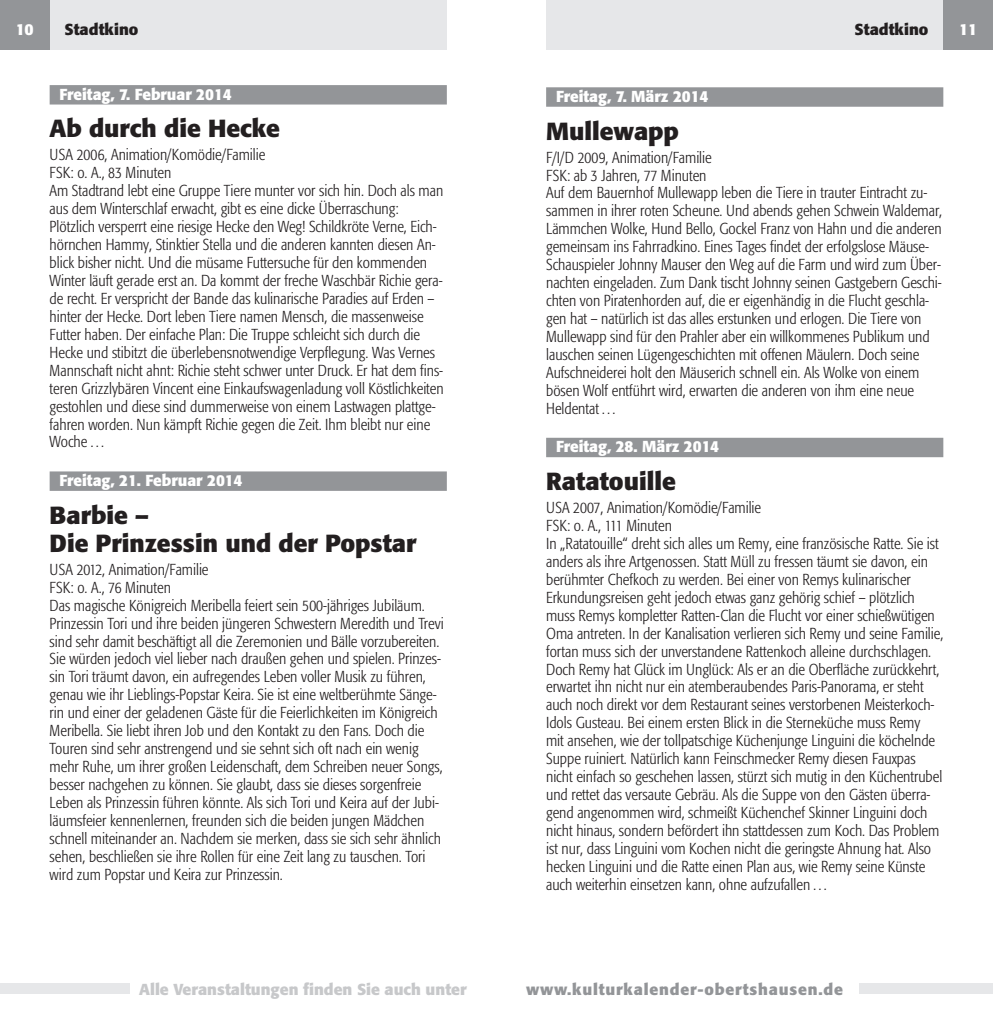
<style>
.page{position:relative;width:993px;height:1017px;background:#fff}
.page>*{position:absolute;margin:0;border:0;box-sizing:border-box;transform-origin:0 0}
.t1{font:700 24.5px/28px "Formata";color:#231f20}
.t2{font:300 condensed 15.75px/18px "Formata";color:#231f20}
.t3{font:700 15.75px "Formata";color:#fff}
.t4{font:700 15.75px "Formata";color:#c7c8ca}
.t5{font:700 15.75px "Formata";letter-spacing:.05em;color:#939598}
.t6{font:700 15.75px "Formata";color:#231f20}
</style>
<div class="page">
<div style="left:546px;top:0;width:397px;height:50px;background:#e6e7e9"></div>
<div style="left:943px;top:0;width:49px;height:50px;background:#939598"></div>
<div style="left:859px;top:984px;width:133px;height:10px;background:#e6e7e9"></div>
<div style="left:546px;top:87px;width:397px;height:20px;background:#939598"></div>
<div style="left:546px;top:438px;width:397px;height:19px;background:#939598"></div>
<div style="left:50px;top:0;width:396px;height:50px;background:#e6e7e9"></div>
<div style="left:50px;top:85px;width:396px;height:20px;background:#939598"></div>
<div style="left:50px;top:471px;width:396px;height:20px;background:#939598"></div>
<div style="left:0;top:0;width:50px;height:50px;background:#939598"></div>
<div style="left:0;top:984px;width:130px;height:10px;background:#e6e7e9"></div>
<p class="t3" style="left:16px;top:19px;width:20px">10</p>
<p class="t6" style="left:64px;top:19px;width:75px">Stadtkino</p>
<p class="t6" style="left:854px;top:19px;width:75px">Stadtkino</p>
<p class="t3" style="left:958px;top:19px;width:20px">11</p>
<p class="t3" style="left:60px;top:84px;width:173px">Freitag, 7. Februar 2014</p>
<h1 class="t1" style="left:50px;top:115px;width:232px">Ab durch die Hecke</h1>
<p class="t2" style="left:50px;top:146px;width:395px">USA 2006, Animation/Komödie/Familie<br>FSK: o. A., 83 Minuten<br>Am Stadtrand lebt eine Gruppe Tiere munter vor sich hin. Doch als man aus dem Winterschlaf erwacht, gibt es eine dicke Überraschung:<br>Plötzlich versperrt eine riesige Hecke den Weg! Schildkröte Verne, Eich&shy;hörnchen Hammy, Stinktier Stella und die anderen kannten diesen An&shy;blick bisher nicht. Und die müsame Futtersuche für den kommenden Winter läuft gerade erst an. Da kommt der freche Waschbär Richie gera&shy;de recht. Er verspricht der Bande das kulinarische Paradies auf Erden – hinter der Hecke. Dort leben Tiere namen Mensch, die massenweise Futter haben. Der einfache Plan: Die Truppe schleicht sich durch die Hecke und stibitzt die überlebensnotwendige Verpflegung. Was Vernes Mannschaft nicht ahnt: Richie steht schwer unter Druck. Er hat dem fins&shy;teren Grizzlybären Vincent eine Einkaufswagenladung voll Köstlichkeiten gestohlen und diese sind dummerweise von einem Lastwagen plattge&shy;fahren worden. Nun kämpft Richie gegen die Zeit. Ihm bleibt nur eine Woche…</p>
<p class="t3" style="left:60px;top:470px;width:184px">Freitag, 21. Februar 2014</p>
<h1 class="t1" style="left:50px;top:501px;width:368px">Barbie –<br>Die Prinzessin und der Popstar</h1>
<p class="t2" style="left:50px;top:560px;width:395px">USA 2012, Animation/Familie<br>FSK: o. A., 76 Minuten<br>Das magische Königreich Meribella feiert sein 500-jähriges Jubiläum.<br>Prinzessin Tori und ihre beiden jüngeren Schwestern Meredith und Trevi sind sehr damit beschäftigt all die Zeremonien und Bälle vorzubereiten.<br>Sie würden jedoch viel lieber nach draußen gehen und spielen. Prinzes&shy;sin Tori träumt davon, ein aufregendes Leben voller Musik zu führen, genau wie ihr Lieblings-Popstar Keira. Sie ist eine weltberühmte Sänge&shy;rin und einer der geladenen Gäste für die Feierlichkeiten im Königreich Meribella. Sie liebt ihren Job und den Kontakt zu den Fans. Doch die Touren sind sehr anstrengend und sie sehnt sich oft nach ein wenig mehr Ruhe, um ihrer großen Leidenschaft, dem Schreiben neuer Songs, besser nachgehen zu können. Sie glaubt, dass sie dieses sorgenfreie Leben als Prinzessin führen könnte. Als sich Tori und Keira auf der Jubi&shy;läumsfeier kennenlernen, freunden sich die beiden jungen Mädchen schnell miteinander an. Nachdem sie merken, dass sie sich sehr ähnlich sehen, beschließen sie ihre Rollen für eine Zeit lang zu tauschen. Tori wird zum Popstar und Keira zur Prinzessin.</p>
<p class="t3" style="left:556px;top:86px;width:154px">Freitag, 7. März 2014</p>
<h1 class="t1" style="left:546px;top:117px;width:134px">Mullewapp</h1>
<p class="t2" style="left:546px;top:148px;width:397px">F/I/D 2009, Animation/Familie<br>FSK: ab 3 Jahren, 77 Minuten<br>Auf dem Bauernhof Mullewapp leben die Tiere in trauter Eintracht zu&shy;sammen in ihrer roten Scheune. Und abends gehen Schwein Waldemar, Lämmchen Wolke, Hund Bello, Gockel Franz von Hahn und die anderen gemeinsam ins Fahrradkino. Eines Tages findet der erfolgslose Mäuse-Schauspieler Johnny Mauser den Weg auf die Farm und wird zum Über&shy;nachten eingeladen. Zum Dank tischt Johnny seinen Gastgebern Geschi&shy;chten von Piratenhorden auf, die er eigenhändig in die Flucht geschla&shy;gen hat – natürlich ist das alles erstunken und erlogen. Die Tiere von Mullewapp sind für den Prahler aber ein willkommenes Publikum und lauschen seinen Lügengeschichten mit offenen Mäulern. Doch seine Aufschneiderei holt den Mäuserich schnell ein. Als Wolke von einem bösen Wolf entführt wird, erwarten die anderen von ihm eine neue Heldentat…</p>
<p class="t3" style="left:556px;top:437px;width:164px">Freitag, 28. März 2014</p>
<h1 class="t1" style="left:546px;top:467px;width:131px">Ratatouille</h1>
<p class="t2" style="left:546px;top:499px;width:398px">USA 2007, Animation/Komödie/Familie<br>FSK: o. A., 111 Minuten<br>In „Ratatouille“ dreht sich alles um Remy, eine französische Ratte. Sie ist anders als ihre Artgenossen. Statt Müll zu fressen täumt sie davon, ein berühmter Chefkoch zu werden. Bei einer von Remys kulinarischer Erkundungsreisen geht jedoch etwas ganz gehörig schief – plötzlich muss Remys kompletter Ratten-Clan die Flucht vor einer schießwütigen Oma antreten. In der Kanalisation verlieren sich Remy und seine Familie, fortan muss sich der unverstandene Rattenkoch alleine durchschlagen.<br>Doch Remy hat Glück im Unglück: Als er an die Oberfläche zurückkehrt, erwartet ihn nicht nur ein atemberaubendes Paris-Panorama, er steht auch noch direkt vor dem Restaurant seines verstorbenen Meisterkoch-Idols Gusteau. Bei einem ersten Blick in die Sterneküche muss Remy<br>mit ansehen, wie der tollpatschige Küchenjunge Linguini die köchelnde Suppe ruiniert. Natürlich kann Feinschmecker Remy diesen Fauxpas nicht einfach so geschehen lassen, stürzt sich mutig in den Küchentrubel und rettet das versaute Gebräu. Als die Suppe von den Gästen überra&shy;gend angenommen wird, schmeißt Küchenchef Skinner Linguini doch nicht hinaus, sondern befördert ihn stattdessen zum Koch. Das Problem ist nur, dass Linguini vom Kochen nicht die geringste Ahnung hat. Also hecken Linguini und die Ratte einen Plan aus, wie Remy seine Künste auch weiterhin einsetzen kann, ohne aufzufallen…</p>
<p class="t4" style="left:139px;top:979px;width:329px">Alle Veranstaltungen finden Sie auch unter</p>
<p class="t5" style="left:526px;top:979px;width:318px">www.kulturkalender-obertshausen.de</p>
</div>
